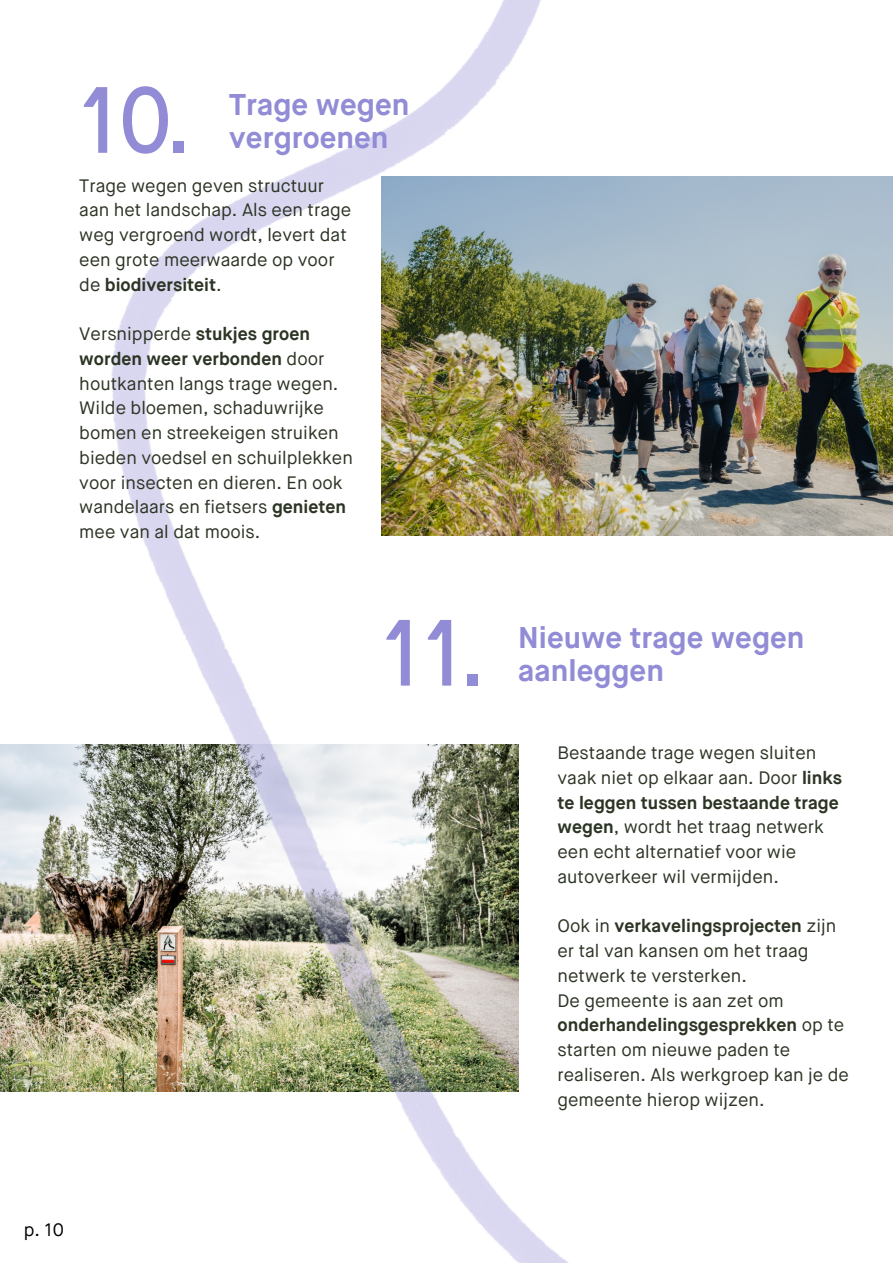
<style>
.page{position:relative;width:893px;height:1264px;background:#fff}
.page>*{position:absolute;margin:0;border:0;box-sizing:border-box;transform-origin:0 0}
.t1{font:89.85px "Fugue";color:#918cd5}
.t2{font:700 30px "Maison Neue";color:#918cd5}
.t3{font:18px/24.8px "Maison Neue";color:#2c3424}
.t4{font:18px "Maison Neue";color:#000}
.s1{font-weight:700}
</style>
<div class="page">
<img style="left:0;top:0;width:892px;height:1262px">
<p class="t1" style="left:79px;top:68px;width:109px">10.</p>
<p class="t2" style="left:229px;top:92px;width:181px">Trage wegen</p>
<p class="t2" style="left:229px;top:124px;width:161px">vergroenen</p>
<p class="t3" style="left:79px;top:174px;width:273px">Trage wegen geven structuur aan het landschap. Als een trage weg vergroend wordt, levert dat een grote meerwaarde op voor de <span class="s1">biodiversiteit</span>.</p>
<p class="t3" style="left:79px;top:323px;width:275px">Versnipperde <span class="s1">stukjes groen worden weer verbonden</span> door houtkanten langs trage wegen.<br>Wilde bloemen, schaduwrijke bomen en streekeigen struiken bieden voedsel en schuilplekken voor insecten en dieren. En ook wandelaars en fietsers <span class="s1">genieten </span>mee van al dat moois.</p>
<p class="t1" style="left:382px;top:601px;width:100px">11.</p>
<p class="t2" style="left:518px;top:624px;width:288px">Nieuwe trage wegen</p>
<p class="t2" style="left:518px;top:657px;width:147px">aanleggen</p>
<p class="t3" style="left:557px;top:742px;width:286px">Bestaande trage wegen sluiten vaak niet op elkaar aan. Door <span class="s1">links te leggen tussen bestaande trage wegen</span>, wordt het traag netwerk een echt alternatief voor wie autoverkeer wil vermijden.</p>
<p class="t3" style="left:557px;top:915px;width:280px">Ook in <span class="s1">verkavelingsprojecten</span> zijn er tal van kansen om het traag netwerk te versterken.</p>
<p class="t3" style="left:557px;top:989px;width:293px">De gemeente is aan zet om <span class="s1">onderhandelingsgesprekken</span> op te starten om nieuwe paden te realiseren. Als werkgroep kan je de gemeente hierop wijzen.</p>
<p class="t4" style="left:24px;top:1221px;width:42px">p. 10</p>
</div>
